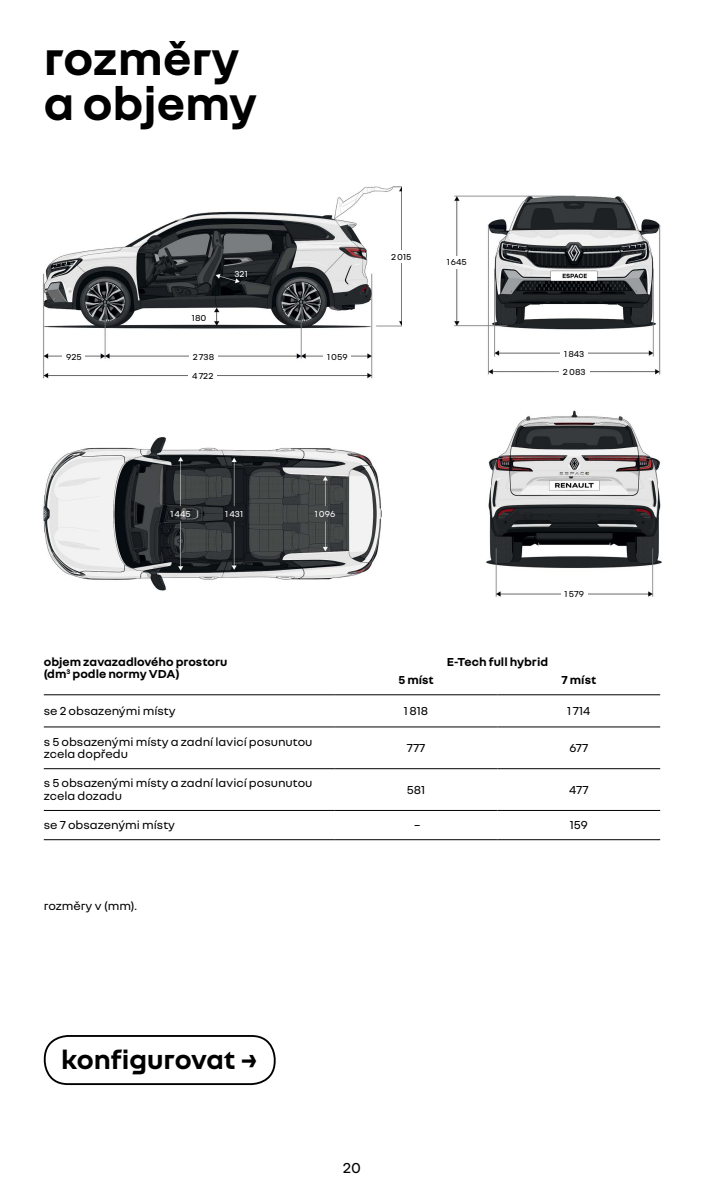
<style>
.page{position:relative;width:704px;height:1194px;background:#fff}
.page>*{position:absolute;margin:0;border:0;box-sizing:border-box;transform-origin:0 0}
._00_Titre_Courant{font:700 49.38px/45px "Nouvel R";color:#000}
._00_Titre_Configurez{font:700 28.12px "Nouvel R";color:#000}
._00_Folio{font:15.62px "Nouvel R";color:#000}
._00_Tab_Textes_FAG{font:12.5px/12.5px "Nouvel R";color:#000}
._00_Tetieres_FAG{font:700 12.5px/12.5px "Nouvel R";color:#000}
._00_Tab_Textes_Centr{font:12.5px "Nouvel R";color:#000}
._00_Tetieres_Centrer{font:700 12.5px "Nouvel R";color:#000}
._00_Texte_Note{font:12.5px "Nouvel R";letter-spacing:-.005em;color:#000}
._00_Texte_Gras_Centr{font:700 12.5px "Nouvel R";color:#000}
._00_Num_Centrer{font:9.38px "Nouvel R";color:#000}
._00_Num_Centrer_Blan{font:9.38px "Nouvel R";color:#fff}
._00_Num_FAG_Blanc{font:9.38px "Nouvel R";color:#fff}
</style>
<div class="page">
<div style="left:44px;top:1035px;width:231px;height:50px;border:2px solid #000;border-radius:23px"></div>
<img style="left:454px;top:195px;width:208px;height:402px">
<img style="left:43px;top:186px;width:358px;height:405px">
<div style="left:189px;top:350px;width:29px;height:13px;background:#fff"></div>
<div style="left:323px;top:350px;width:28px;height:13px;background:#fff"></div>
<div style="left:63px;top:350px;width:22px;height:13px;background:#fff"></div>
<div style="left:188px;top:369px;width:29px;height:13px;background:#fff"></div>
<div style="left:379px;top:251px;width:44px;height:12px;background:#fff"></div>
<div style="left:439px;top:256px;width:35px;height:12px;background:#fff"></div>
<div style="left:560px;top:347px;width:27px;height:13px;background:#fff"></div>
<div style="left:559px;top:366px;width:30px;height:13px;background:#fff"></div>
<div style="left:560px;top:588px;width:27px;height:12px;background:#fff"></div>
<hr style="left:44px;top:695px;width:290px;height:1px;background:#000">
<hr style="left:44px;top:727px;width:290px;height:1px;background:#000">
<hr style="left:334px;top:727px;width:163px;height:1px;background:#000">
<hr style="left:497px;top:727px;width:162px;height:1px;background:#000">
<hr style="left:44px;top:768px;width:290px;height:1px;background:#000">
<hr style="left:334px;top:768px;width:163px;height:1px;background:#000">
<hr style="left:497px;top:768px;width:162px;height:1px;background:#000">
<hr style="left:44px;top:810px;width:290px;height:1px;background:#000">
<hr style="left:334px;top:810px;width:163px;height:1px;background:#000">
<hr style="left:497px;top:810px;width:162px;height:1px;background:#000">
<hr style="left:334px;top:695px;width:163px;height:1px;background:#000">
<hr style="left:497px;top:695px;width:162px;height:1px;background:#000">
<hr style="left:44px;top:839px;width:290px;height:1px;background:#000">
<hr style="left:334px;top:839px;width:163px;height:1px;background:#000">
<hr style="left:497px;top:839px;width:162px;height:1px;background:#000">
<p class="_00_Titre_Courant" style="left:44px;top:34px;width:214px">rozměry a objemy</p>
<p class="_00_Num_Centrer" style="left:192px;top:312px;width:16px">180</p>
<p class="_00_Num_FAG_Blanc" style="left:234px;top:268px;width:15px">321</p>
<p class="_00_Num_Centrer" style="left:66px;top:350px;width:17px">925</p>
<p class="_00_Num_Centrer" style="left:327px;top:350px;width:22px">1059</p>
<p class="_00_Num_Centrer" style="left:192px;top:370px;width:23px">4722</p>
<p class="_00_Num_Centrer" style="left:192px;top:350px;width:23px">2738</p>
<p class="_00_Num_Centrer" style="left:391px;top:251px;width:22px">2015</p>
<p class="_00_Num_Centrer" style="left:446px;top:256px;width:22px">1645</p>
<p class="_00_Num_Centrer_Blan" style="left:170px;top:508px;width:22px">1445</p>
<p class="_00_Num_Centrer_Blan" style="left:225px;top:508px;width:19px">1431</p>
<p class="_00_Num_Centrer_Blan" style="left:314px;top:508px;width:22px">1096</p>
<p class="_00_Num_Centrer" style="left:563px;top:348px;width:22px">1843</p>
<p class="_00_Num_Centrer" style="left:562px;top:366px;width:24px">2083</p>
<p class="_00_Num_Centrer" style="left:564px;top:588px;width:21px">1579</p>
<p class="_00_Tetieres_FAG" style="left:44px;top:654px;width:185px">objem zavazadlového prostoru (dm<sup>3</sup> podle normy VDA)</p>
<p class="_00_Tetieres_Centrer" style="left:446px;top:653px;width:103px">E-Tech full hybrid</p>
<p class="_00_Texte_Gras_Centr" style="left:398px;top:672px;width:37px">5 míst</p>
<p class="_00_Texte_Gras_Centr" style="left:561px;top:672px;width:36px">7 míst</p>
<p class="_00_Tab_Textes_FAG" style="left:44px;top:704px;width:133px">se 2 obsazenými místy</p>
<p class="_00_Tab_Textes_Centr" style="left:403px;top:703px;width:26px">1818</p>
<p class="_00_Tab_Textes_Centr" style="left:567px;top:703px;width:25px">1 714</p>
<p class="_00_Tab_Textes_FAG" style="left:44px;top:734px;width:270px">s 5 obsazenými místy a zadní lavicí posunutou zcela dopředu</p>
<p class="_00_Tab_Textes_Centr" style="left:406px;top:740px;width:20px">777</p>
<p class="_00_Tab_Textes_Centr" style="left:569px;top:740px;width:20px">677</p>
<p class="_00_Tab_Textes_FAG" style="left:44px;top:776px;width:270px">s 5 obsazenými místy a zadní lavicí posunutou zcela dozadu</p>
<p class="_00_Tab_Textes_Centr" style="left:406px;top:781px;width:20px">581</p>
<p class="_00_Tab_Textes_Centr" style="left:568px;top:781px;width:21px">477</p>
<p class="_00_Tab_Textes_FAG" style="left:44px;top:818px;width:133px">se 7 obsazenými místy</p>
<p class="_00_Tab_Textes_Centr" style="left:414px;top:817px;width:8px">–</p>
<p class="_00_Tab_Textes_Centr" style="left:569px;top:817px;width:20px">159</p>
<p class="_00_Texte_Note" style="left:44px;top:898px;width:95px">rozměry v (mm).</p>
<p class="_00_Titre_Configurez" style="left:61px;top:1041px;width:198px">konfigurovat →</p>
<p class="_00_Folio" style="left:342px;top:1157px;width:20px">20</p>
</div>
